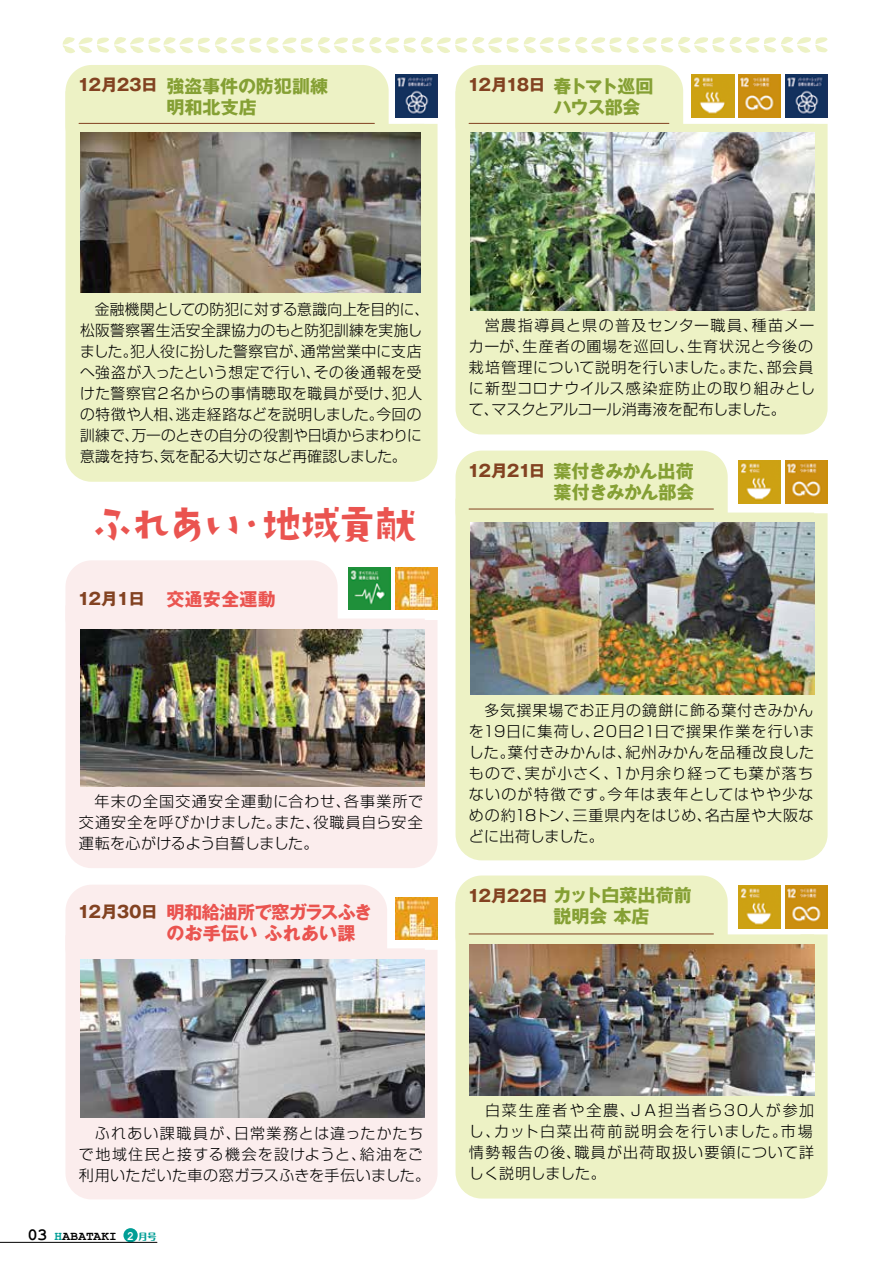
<style>
.page{position:relative;width:893px;height:1263px;background:#fff}
.page>*{position:absolute;margin:0;border:0;box-sizing:border-box;transform-origin:0 0}
.t1{font:45px "DS kirigirisu";letter-spacing:-.175em;color:#ea5450}
.t2{font:700 18px/21px "Gothic MB101 Pro";letter-spacing:-.005em;color:#85a034}
.t3{font:700 18px/21px "Gothic MB101 Pro";color:#ea5450}
.t4{font:700 18px/21px "Gothic MB101 Pro";letter-spacing:-.035em;color:#85a034;text-align:right}
.t5{font:700 17.25px "Courier New";color:#000}
.t6{font:700 16.5px "Gothic MB101 Pro";letter-spacing:-.035em;color:#824221}
.t7{font:300 15px/21px "Shin Go Pro";letter-spacing:.04em;color:#000}
.t8{font:300 15px/21px "Shin Go Pro";letter-spacing:.075em;color:#000}
.t9{font:300 15px "Shin Go Pro";letter-spacing:.015em;color:#000}
.t10{font:300 15px/21px "Shin Go Pro";letter-spacing:.02em;color:#000}
.t11{font:300 15px "Shin Go Pro";letter-spacing:.06em;color:#000}
.t12{font:300 15px/21px "Shin Go Pro";letter-spacing:-.015em;color:#000}
.t13{font:300 15px/21px "Shin Go Pro";letter-spacing:.07em;color:#000}
.t14{font:300 15px "Shin Go Pro";letter-spacing:.005em;color:#000}
.t15{font:300 15px "Shin Go Pro";letter-spacing:-.025em;color:#000}
.t16{font:300 15px "Shin Go Pro";letter-spacing:.09em;color:#000}
.t17{font:300 15px "Shin Go Pro";letter-spacing:.11em;color:#000}
.t18{font:300 15px/21px "Shin Go Pro";letter-spacing:-.02em;color:#000}
.t19{font:300 15px "Shin Go Pro";letter-spacing:-.005em;color:#000}
.t20{font:300 15px "Shin Go Pro";letter-spacing:.1em;color:#000}
.t21{font:300 15px "Shin Go Pro";letter-spacing:.065em;color:#000}
.t22{font:300 15px "Shin Go Pro";letter-spacing:.13em;color:#000}
.t23{font:700 12.75px "Courier New";letter-spacing:.02em;color:#000}
.t24{font:700 12.75px "Courier New";color:#fff;scale:.9 1}
.t25{font:800 9px "Maru Fo Pro";color:#009e96}
.s1{font-size:16.5px;color:#824221}
.s2{color:#009e96}
</style>
<div class="page">
<div style="left:455px;top:154px;width:373px;height:281px;background:#edf2c5"></div>
<img style="left:470px;top:154px;width:345px;height:157px">
<div style="left:455px;top:928px;width:373px;height:271px;background:#edf2c5"></div>
<svg style="left:456px;top:450px;width:285px;height:22px;background:#eef3cb"></svg>
<img style="left:741px;top:885px;width:40px;height:43px">
<img style="left:785px;top:885px;width:43px;height:43px">
<div style="left:455px;top:472px;width:373px;height:389px;background:#edf2c5"></div>
<img style="left:471px;top:523px;width:344px;height:172px">
<svg style="left:62px;top:37px;width:766px;height:117px"></svg>
<svg style="left:62px;top:64px;width:389px;height:418px;background:#edf2c9"></svg>
<hr style="left:79px;top:123px;width:295px;height:1px;background:#824221">
<img style="left:395px;top:75px;width:43px;height:42px">
<img style="left:80px;top:132px;width:340px;height:160px">
<img style="left:785px;top:461px;width:43px;height:42px">
<img style="left:738px;top:461px;width:43px;height:42px">
<hr style="left:469px;top:509px;width:244px;height:1px;background:#824221">
<div style="left:67px;top:560px;width:269px;height:18px;background:#fbeded"></div>
<div style="left:65px;top:578px;width:372px;height:290px;background:#fbeded"></div>
<img style="left:81px;top:629px;width:344px;height:158px">
<img style="left:395px;top:567px;width:43px;height:43px">
<img style="left:348px;top:567px;width:43px;height:43px">
<div style="left:66px;top:885px;width:321px;height:23px;background:#fbeded"></div>
<div style="left:65px;top:908px;width:372px;height:291px;background:#fbeded"></div>
<img style="left:81px;top:959px;width:344px;height:159px">
<img style="left:395px;top:897px;width:43px;height:43px">
<svg style="left:455px;top:875px;width:286px;height:90px;background:#edf1c6"></svg>
<hr style="left:469px;top:933px;width:244px;height:1px;background:#824221">
<img style="left:469px;top:944px;width:346px;height:152px">
<div style="left:124px;top:1229px;width:13px;height:13px;background:#009e96;border-radius:50%"></div>
<div style="left:123px;top:1228px;width:15px;height:14px;border:2px solid #009e96;border-radius:50%"></div>
<hr style="left:0;top:1242px;width:157px;height:1px;background:#000">
<p class="t6" style="left:78px;top:71px;width:82px">12月23日</p>
<p class="t2" style="left:166px;top:73px;width:163px">強盗事件の防犯訓練</p>
<p class="t2" style="left:166px;top:94px;width:92px">明和北支店</p>
<p class="t6" style="left:468px;top:71px;width:79px">12月18日</p>
<p class="t2" style="left:553px;top:73px;width:101px">春トマト巡回</p>
<p class="t2" style="left:553px;top:94px;width:89px">ハウス部会</p>
<p class="t14" style="left:80px;top:297px;width:350px">　金融機関としての防犯に対する意識向上を目的に、</p>
<p class="t9" style="left:80px;top:318px;width:344px">松阪警察署生活安全課協力のもと防犯訓練を実施し</p>
<p class="t7" style="left:301px;top:339px;width:122px">通常営業中に支店</p>
<p class="t9" style="left:130px;top:339px;width:180px">犯人役に扮した警察官が、</p>
<p class="t7" style="left:80px;top:339px;width:59px">ました。</p>
<p class="t10" style="left:80px;top:360px;width:242px">へ強盗が入ったという想定で行い、</p>
<p class="t11" style="left:314px;top:360px;width:109px">その後通報を受</p>
<p class="t7" style="left:376px;top:381px;width:46px;text-indent:-296px">けた警察官２名からの事情聴取を職員が受け、<br>今回の</p>
<p class="t7" style="left:392px;top:381px;width:32px">犯人</p>
<p class="t9" style="left:176px;top:402px;width:209px">逃走経路などを説明しました。</p>
<p class="t12" style="left:132px;top:402px;width:292px;text-indent:-52px">の特徴や人相、<br>万一のときの自分の役割や日頃からまわりに</p>
<p class="t7" style="left:80px;top:423px;width:61px">訓練で、</p>
<p class="t19" style="left:161px;top:444px;width:247px">気を配る大切さなど再確認しました。</p>
<p class="t7" style="left:80px;top:444px;width:90px">意識を持ち、</p>
<h1 class="t1" style="left:90px;top:499px;width:330px">ふれあい地域貢献</h1>
<h1 class="t1" style="left:229px;top:499px;width:47px">・</h1>
<p class="t6" style="left:78px;top:585px;width:42px">12月</p>
<p class="t6" style="left:115px;top:585px;width:18px">１</p>
<p class="t6" style="left:128px;top:585px;width:18px">日</p>
<p class="t3" style="left:166px;top:586px;width:111px">交通安全運動</p>
<p class="t8" style="left:314px;top:789px;width:111px;text-indent:-235px">　年末の全国交通安全運動に合わせ、<br>役職員自ら安全</p>
<p class="t7" style="left:344px;top:789px;width:81px">各事業所で</p>
<p class="t10" style="left:79px;top:810px;width:241px">交通安全を呼びかけました。<br>運転を心がけるよう自誓しました。</p>
<p class="t7" style="left:274px;top:810px;width:48px">また、</p>
<p class="t6" style="left:78px;top:898px;width:82px">12月30日</p>
<p class="t3" style="left:166px;top:900px;width:207px">明和給油所で窓ガラスふきのお手伝いふれあい課</p>
<p class="t13" style="left:687px;top:313px;width:127px;text-indent:-218px">　営農指導員と県の普及センター職員、<br>生育状況と今後の</p>
<p class="t7" style="left:752px;top:313px;width:64px">種苗メー</p>
<p class="t7" style="left:469px;top:334px;width:62px">カーが、</p>
<p class="t7" style="left:523px;top:334px;width:173px">生産者の圃場を巡回し、</p>
<p class="t7" style="left:469px;top:355px;width:267px">栽培管理について説明を行いました。</p>
<p class="t11" style="left:469px;top:376px;width:348px">に新型コロナウイルス感染症防止の取り組みとし</p>
<p class="t15" style="left:491px;top:397px;width:296px">マスクとアルコール消毒液を配布しました。</p>
<p class="t7" style="left:767px;top:355px;width:48px">部会員</p>
<p class="t7" style="left:727px;top:355px;width:48px">また、</p>
<p class="t7" style="left:469px;top:397px;width:31px">て、</p>
<p class="t4" style="left:468px;top:459px;width:228px"><span class="s1">12月21日</span>葉付きみかん出荷葉付きみかん部会</p>
<p class="t7" style="left:469px;top:697px;width:347px;text-align:right">　多気撰果場でお正月の鏡餅に飾る葉付きみかん<br>20日21日で撰果作業を行いま</p>
<p class="t7" style="left:469px;top:718px;width:133px">を19日に集荷し、</p>
<p class="t21" style="left:625px;top:739px;width:190px">紀州みかんを品種改良した</p>
<p class="t7" style="left:508px;top:739px;width:126px">葉付きみかんは、</p>
<p class="t7" style="left:469px;top:739px;width:47px">した。</p>
<p class="t7" style="left:525px;top:760px;width:290px">実が小さく １、か月余り経っても葉が落ち</p>
<p class="t7" style="left:469px;top:760px;width:64px">もので、</p>
<p class="t16" style="left:469px;top:781px;width:147px">ないのが特徴です。</p>
<p class="t8" style="left:608px;top:781px;width:207px">今年は表年としてはやや少な</p>
<p class="t7" style="left:705px;top:802px;width:110px">名古屋や大阪な</p>
<p class="t7" style="left:572px;top:802px;width:141px">三重県内をはじめ、</p>
<p class="t18" style="left:469px;top:802px;width:136px">めの約18トン、<br>どに出荷しました。</p>
<p class="t2" style="left:553px;top:882px;width:140px;text-indent:-86px"><span class="s1">12月22日</span>カット白菜出荷前説明会本店</p>
<p class="t16" style="left:79px;top:1120px;width:163px">　ふれあい課職員が、</p>
<p class="t7" style="left:234px;top:1120px;width:191px">日常業務とは違ったかたち</p>
<p class="t7" style="left:79px;top:1141px;width:353px">で地域住民と接する機会を設けようと、<br>利用いただいた車の窓ガラスふきを手伝いました。</p>
<p class="t7" style="left:360px;top:1141px;width:65px">給油をご</p>
<p class="t5" style="left:28px;top:1224px;width:22px">03</p>
<p class="t23" style="left:55px;top:1228px;width:64px"><span class="s2">H</span>ABATAKI</p>
<p class="t24" style="left:127px;top:1228px;width:9px">2</p>
<p class="t25" style="left:138px;top:1230px;width:20px">月号</p>
<p class="t20" style="left:628px;top:1098px;width:187px">ＪＡ担当者ら30人が参加</p>
<p class="t22" style="left:469px;top:1098px;width:167px">　白菜生産者や全農、</p>
<p class="t17" style="left:494px;top:1119px;width:294px">カット白菜出荷前説明会を行いました。</p>
<p class="t7" style="left:781px;top:1119px;width:33px">市場</p>
<p class="t7" style="left:469px;top:1119px;width:33px">し、</p>
<p class="t8" style="left:574px;top:1140px;width:241px">職員が出荷取扱い要領について詳</p>
<p class="t7" style="left:469px;top:1140px;width:138px">情勢報告の後、<br>しく説明しました。</p>
</div>
